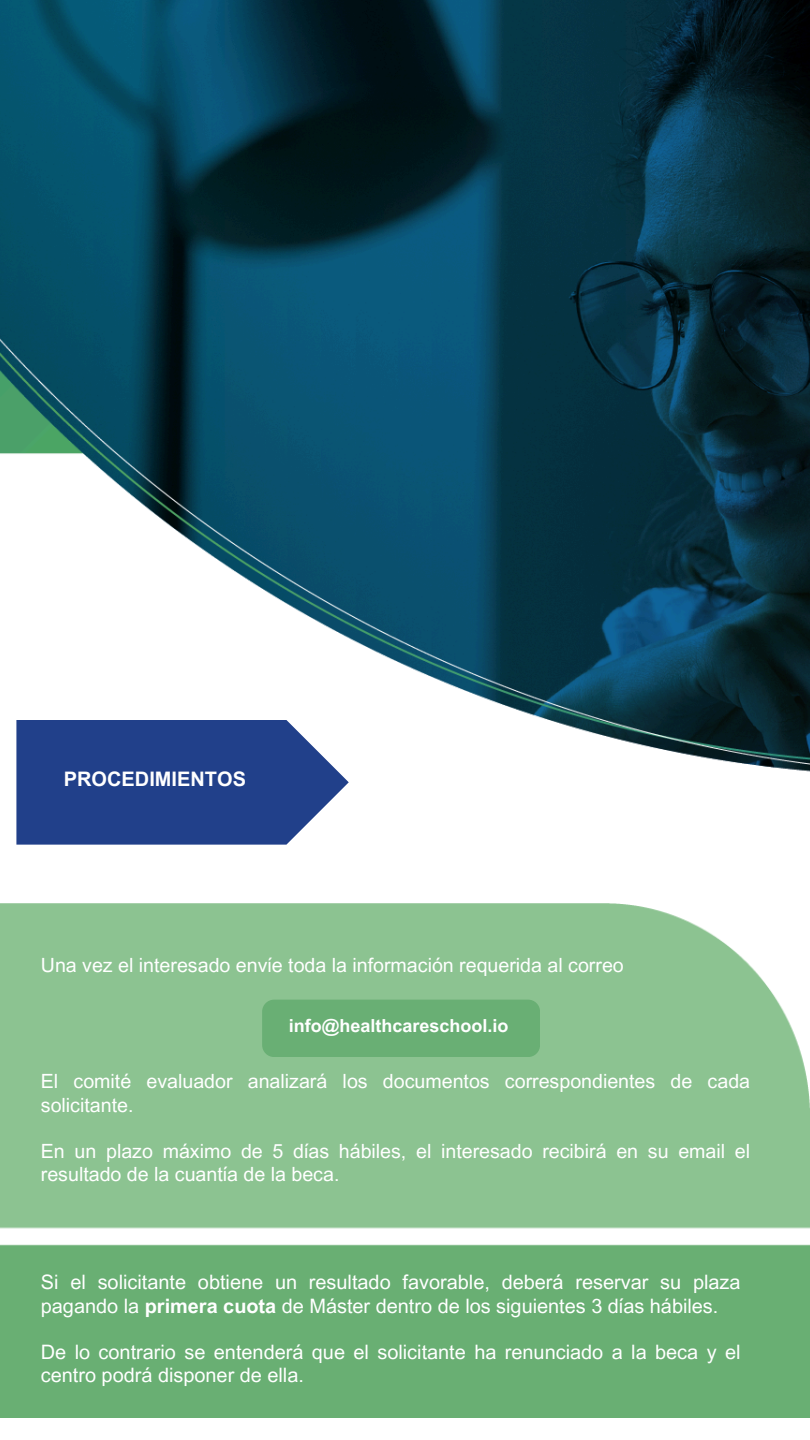
<style>
.page{position:relative;width:810px;height:1440px;background:#fff}
.page>*{position:absolute;margin:0;border:0;box-sizing:border-box;transform-origin:0 0}
.t1{font:700 20px "Arial MT Pro";color:#fff}
.t2{font:19.9px/23.2px "Arial MT Pro";color:#fff}
.t3{font:19.6px/23.2px "Arial MT Pro";color:#fff}
.t4{font:700 18px "Arial MT Pro";color:#fff}
.s1{font-weight:700}
</style>
<div class="page">
<img style="left:0;top:0;width:810px;height:772px">
<svg style="left:16px;top:720px;width:333px;height:125px;background:#365295"></svg>
<img style="left:0;top:903px;width:810px;height:515px">
<div style="left:262px;top:1000px;width:278px;height:57px;background:#69af74;border-radius:12px"></div>
<h2 class="t1" style="left:64px;top:772px;width:184px">PROCEDIMIENTOS</h2>
<p class="t3" style="left:41px;top:956px;width:584px">Una vez el interesado envíe toda la información requerida al correo</p>
<p class="t4" style="left:289px;top:1019px;width:221px">info@healthcareschool.io</p>
<p class="t3" style="left:41px;top:1072px;width:711px">El comité evaluador analizará los documentos correspondientes de cada solicitante.</p>
<p class="t3" style="left:41px;top:1142px;width:711px">En un plazo máximo de 5 días hábiles, el interesado recibirá en su email el resultado de la cuantía de la beca.</p>
<p class="t2" style="left:41px;top:1273px;width:701px">Si el solicitante obtiene un resultado favorable, deberá reservar su plaza pagando la <span class="s1">primera cuota</span> de Máster dentro de los siguientes 3 días hábiles.</p>
<p class="t2" style="left:41px;top:1343px;width:701px">De lo contrario se entenderá que el solicitante ha renunciado a la beca y el centro podrá disponer de ella.</p>
</div>
